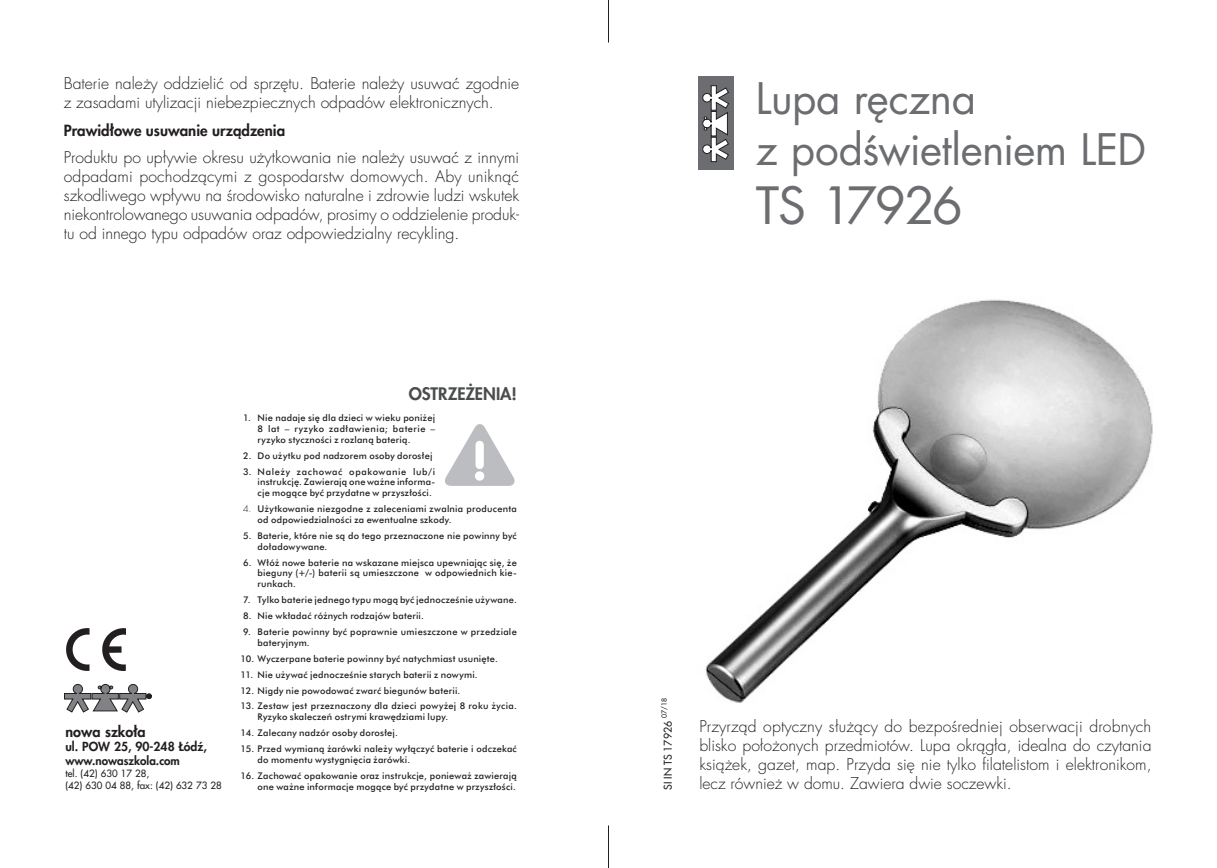
<style>
.page{position:relative;width:1217px;height:868px;background:#fff}
.page>*{position:absolute;margin:0;border:0;box-sizing:border-box;transform-origin:0 0}
.Number{font:49.95px "Futura LTS Book";letter-spacing:-.045em;color:#6c6d70}
.Number-2{font:42.3px "Futura LTS Book";letter-spacing:-.015em;color:#6c6d70}
.Point{font:800 16.8px "Futura LTS";letter-spacing:-.005em;color:#4b4c4d}
.Text{font:300 15.75px/18.9px "Futura LTS";color:#231f20;text-align:justify}
.Text-2{font:800 15px "Futura LTS";color:#231f20}
.t1{font:800 14.4px "Futura LTS";color:#231f20}
.t2{font:800 12.15px "Futura LTS";color:#231f20}
.t3{font:800 11.55px "Futura LTS";color:#231f20}
.t4{font:10.5px "Futura LTS";color:#231f20}
.t5{font:9.75px/11.7px "Futura LTS";color:#231f20}
.Point-2{font:500 9px/10.8px "Ravi Futura";letter-spacing:.025em;color:#231f20}
.t6{font:6.9px "Futura LTS";color:#231f20}
.s1{font-family:"Futura LTS";font-weight:300}
</style>
<div class="page">
<img style="left:705px;top:299px;width:448px;height:404px">
<hr style="left:608px;top:0;width:1px;height:43px;background:#231f20">
<hr style="left:608px;top:825px;width:1px;height:42px;background:#231f20">
<div style="left:697px;top:77px;width:36px;height:93px;background:#6c6d70"></div>
<svg style="left:702px;top:85px;width:26px;height:77px"></svg>
<img style="left:445px;top:424px;width:70px;height:62px">
<img style="left:66px;top:628px;width:60px;height:42px">
<svg style="left:64px;top:684px;width:88px;height:28px"></svg>
<p class="Text" style="left:64px;top:74px;width:457px">Baterie należy oddzielić od sprzętu. Baterie należy usuwać zgodnie z zasadami utylizacji niebezpiecznych odpadów elektronicznych.</p>
<p class="Text-2" style="left:64px;top:120px;width:223px">Prawidłowe usuwanie urządzenia</p>
<p class="Text" style="left:64px;top:148px;width:456px">Produktu po upływie okresu użytkowania nie należy usuwać z innymi odpadami pochodzącymi z gospodarstw domowych. Aby uniknąć szkodliwego wpływu na środowisko naturalne i zdrowie ludzi wskutek niekontrolowanego usuwania odpadów, prosimy o oddzielenie produk&shy;tu od innego typu odpadów oraz odpowiedzialny recykling.</p>
<p class="t1" style="left:65px;top:721px;width:82px">nowa szko³a</p>
<p class="t2" style="left:65px;top:738px;width:143px">ul. POW 25, 90-248 £ódŸ,</p>
<p class="t3" style="left:65px;top:753px;width:116px">www.nowaszkola.com</p>
<p class="t5" style="left:65px;top:767px;width:158px">tel. (42) 630 17 28,<br>(42) 630 04 88, fax: (42) 632 73 28</p>
<p class="Point" style="left:409px;top:382px;width:109px">OSTRZEŻENIA!</p>
<p class="Point-2" style="left:257px;top:412px;width:179px;text-align:justify;text-indent:-15px">1. Nie nadaje siê dla dzieci w wieku poni¿ej 8 lat – ryzyko zad³awienia; baterie – ryzyko stycznoœci z rozlan¹ bateri¹.</p>
<p class="Point-2" style="left:243px;top:450px;width:191px">2. Do u¿ytku pod nadzorem osoby doros³ej</p>
<p class="Point-2" style="left:257px;top:466px;width:179px;text-align:justify;text-indent:-15px">3. Nale¿y zachowaæ opakowanie lub/i instrukcjê. Zawieraj¹ one wa¿ne informa&shy;cje mog¹ce byæ przydatne w przysz³oœci.</p>
<p class="Point-2" style="left:257px;top:503px;width:261px;text-indent:-15px"><span class="s1">4.</span> U¿ytkowanie niezgodne z zaleceniami zwalnia producenta od odpowiedzialnoœci za ewentualne szkody.</p>
<p class="Point-2" style="left:257px;top:530px;width:261px;text-indent:-15px">5. Baterie, które nie s¹ do tego przeznaczone nie powinny byæ do³adowywane.</p>
<p class="Point-2" style="left:257px;top:557px;width:261px;text-align:justify;text-indent:-15px">6. W³ó¿ nowe baterie na wskazane miejsca upewniaj¹c siê, ¿e bieguny (+/-) baterii s¹ umieszczone w odpowiednich kie&shy;runkach.</p>
<p class="Point-2" style="left:243px;top:594px;width:275px">7. Tylko baterie jednego typu mog¹ byæ jednoczeœnie u¿ywane.</p>
<p class="Point-2" style="left:243px;top:610px;width:182px">8. Nie wk³adaæ ró¿nych rodzajów baterii.</p>
<p class="Point-2" style="left:257px;top:626px;width:261px;text-indent:-15px">9. Baterie powinny byæ poprawnie umieszczone w przedziale bateryjnym.</p>
<p class="Point-2" style="left:240px;top:653px;width:259px">10. Wyczerpane baterie powinny byæ natychmiast usuniête.</p>
<p class="Point-2" style="left:240px;top:668px;width:238px">11. Nie u¿ywaæ jednoczeœnie starych baterii z nowymi.</p>
<p class="Point-2" style="left:240px;top:684px;width:221px">12. Nigdy nie powodowaæ zwaræ biegunów baterii.</p>
<p class="Point-2" style="left:257px;top:700px;width:261px;text-indent:-17px">13. Zestaw jest przeznaczony dla dzieci powy¿ej 8 roku ¿ycia.<br>Ryzyko skaleczeñ ostrymi krawêdziami lupy.</p>
<p class="Point-2" style="left:240px;top:727px;width:159px">14. Zalecany nadzór osoby doros³ej.</p>
<p class="Point-2" style="left:257px;top:743px;width:261px;text-indent:-17px">15. Przed wymian¹ ¿arówki nale¿y wy³¹czyæ baterie i odczekaæ do momentu wystygniêcia ¿arówki.</p>
<p class="Point-2" style="left:240px;top:770px;width:278px;text-align:right">16. Zachowaæ opakowanie oraz instrukcje, poniewa¿ zawieraj¹ one wa¿ne informacje mog¹ce byæ przydatne w przysz³oœci.</p>
<p class="Number-2" style="left:755px;top:72px;width:221px">Lupa ręczna</p>
<p class="Number-2" style="left:755px;top:123px;width:391px">z podświetleniem LED</p>
<p class="Number" style="left:755px;top:173px;width:208px">TS 17926</p>
<p class="t6" style="left:659px;top:718px;width:21px;rotate:-90deg">07/18</p>
<p class="t4" style="left:660px;top:789px;width:70px;rotate:-90deg">SI IN TS 17926</p>
<p class="Text" style="left:699px;top:717px;width:453px">Przyrząd optyczny służący do bezpośredniej obserwacji drobnych blisko położonych przedmiotów. Lupa okrągła, idealna do czytania książek, gazet, map. Przyda się nie tylko filatelistom i elektronikom, lecz również w domu. Zawiera dwie soczewki.</p>
</div>
